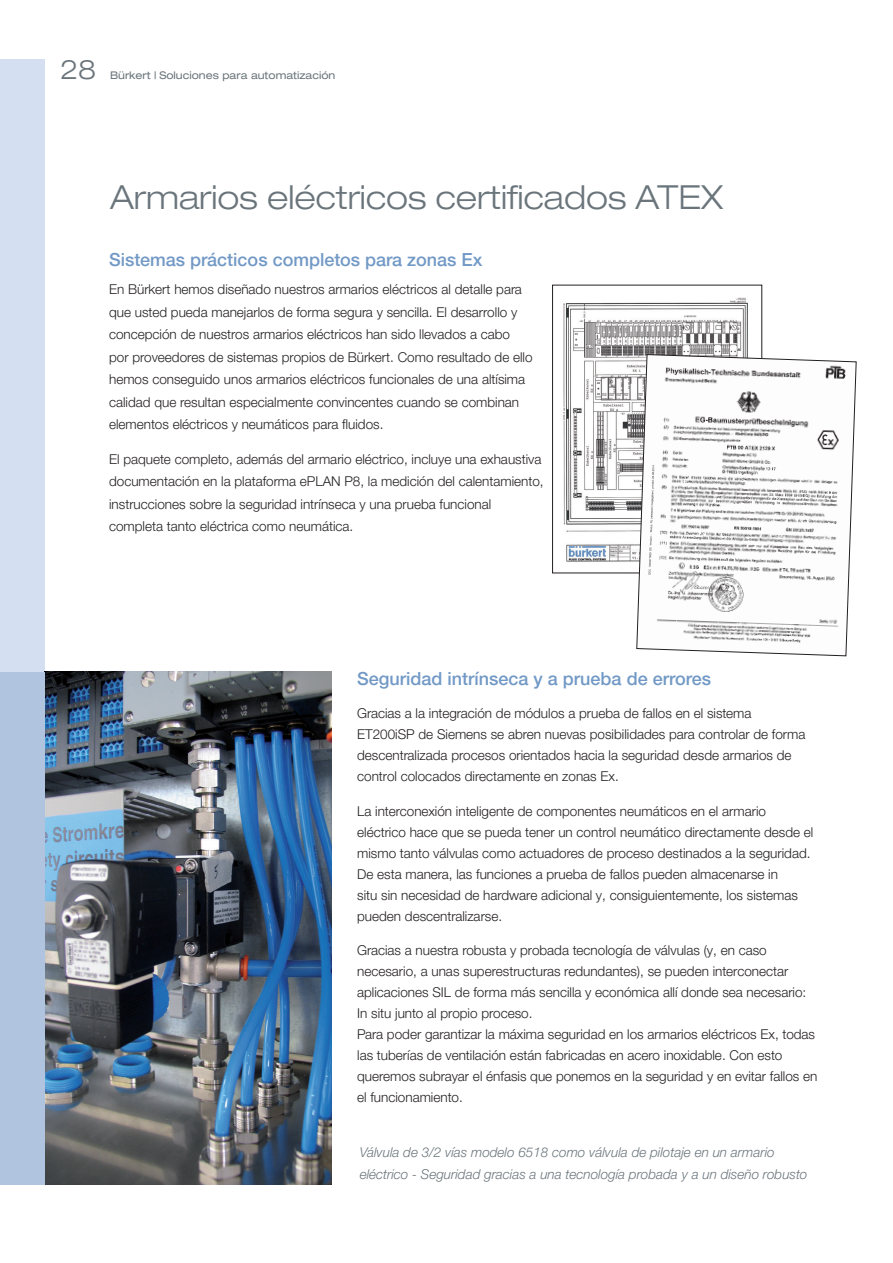
<style>
.page{position:relative;width:893px;height:1263px;background:#fff}
.page>*{position:absolute;margin:0;border:0;box-sizing:border-box;transform-origin:0 0}
.t1{font:300 expanded 33px "Helvetica Neue LTW1 G";color:#6a757b}
.t2{font:300 expanded 27px "Helvetica Neue LTW1 G";color:#6a757b}
.bu{font:500 18px "Helvetica Neue LTW1 G";color:#7299c6}
.t3{font:300 13.5px/21px "Helvetica Neue LTW1 G";color:#231f20}
.picture_caption{font:italic 300 13.5px/22.5px "Helvetica Neue LTW1 G";color:#6a757b}
.t4{font:expanded 10.5px "Helvetica Neue LTW1 G";color:#6a757b}
</style>
<div class="page">
<div style="left:0;top:60px;width:45px;height:1124px;background:#d4dff1"></div>
<img style="left:563px;top:297px;width:185px;height:265px">
<div style="left:552px;top:285px;width:210px;height:288px;border:1px solid #231f20"></div>
<svg style="left:636px;top:354px;width:220px;height:302px"></svg>
<img style="left:45px;top:672px;width:287px;height:512px">
<div style="left:0;top:672px;width:45px;height:512px;background:#b1c4df"></div>
<h2 class="t2" style="left:60px;top:53px;width:38px">28</h2>
<p class="t4" style="left:110px;top:69px;width:227px">Bürkert | Soluciones para automatización</p>
<p class="t1" style="left:110px;top:176px;width:614px">Armarios eléctricos certificados ATEX</p>
<p class="bu" style="left:109px;top:249px;width:375px">Sistemas prácticos completos para zonas Ex</p>
<p class="t3" style="left:109px;top:278px;width:425px;line-height:22.5px">En Bürkert hemos diseñado nuestros armarios eléctricos al detalle para que usted pueda manejarlos de forma segura y sencilla. El desarrollo y concepción de nuestros armarios eléctricos han sido llevados a cabo por proveedores de sistemas propios de Bürkert. Como resultado de ello hemos conseguido unos armarios eléctricos funcionales de una altísima calidad que resultan especialmente convincentes cuando se combinan elementos eléctricos y neumáticos para fluidos.</p>
<p class="t3" style="left:109px;top:448px;width:436px;line-height:22.5px">El paquete completo, además del armario eléctrico, incluye una exhaustiva documentación en la plataforma ePLAN P8, la medición del calentamiento, instrucciones sobre la seguridad intrínseca y una prueba funcional completa tanto eléctrica como neumática.</p>
<p class="bu" style="left:357px;top:667px;width:356px">Seguridad intrínseca y a prueba de errores</p>
<p class="t3" style="left:357px;top:703px;width:450px">Gracias a la integración de módulos a prueba de fallos en el sistema ET200iSP de Siemens se abren nuevas posibilidades para controlar de forma descentralizada procesos orientados hacia la seguridad desde armarios de control colocados directamente en zonas Ex.</p>
<p class="t3" style="left:357px;top:800px;width:458px">La interconexión inteligente de componentes neumáticos en el armario eléctrico hace que se pueda tener un control neumático directamente desde el mismo tanto válvulas como actuadores de proceso destinados a la seguridad.<br>De esta manera, las funciones a prueba de fallos pueden almacenarse in<br>situ sin necesidad de hardware adicional y, consiguientemente, los sistemas pueden descentralizarse.</p>
<p class="t3" style="left:357px;top:940px;width:451px">Gracias a nuestra robusta y probada tecnología de válvulas (y, en caso necesario, a unas superestructuras redundantes), se pueden interconectar aplicaciones SIL de forma más sencilla y económica allí donde sea necesario:<br>In situ junto al propio proceso.</p>
<p class="t3" style="left:357px;top:1024px;width:462px">Para poder garantizar la máxima seguridad en los armarios eléctricos Ex, todas las tuberías de ventilación están fabricadas en acero inoxidable. Con esto queremos subrayar el énfasis que ponemos en la seguridad y en evitar fallos en el funcionamiento.</p>
<p class="picture_caption" style="left:360px;top:1141px;width:449px">Válvula de 3/2 vías modelo 6518 como válvula de pilotaje en un armario eléctrico - Seguridad gracias a una tecnología probada y a un diseño robusto</p>
</div>
